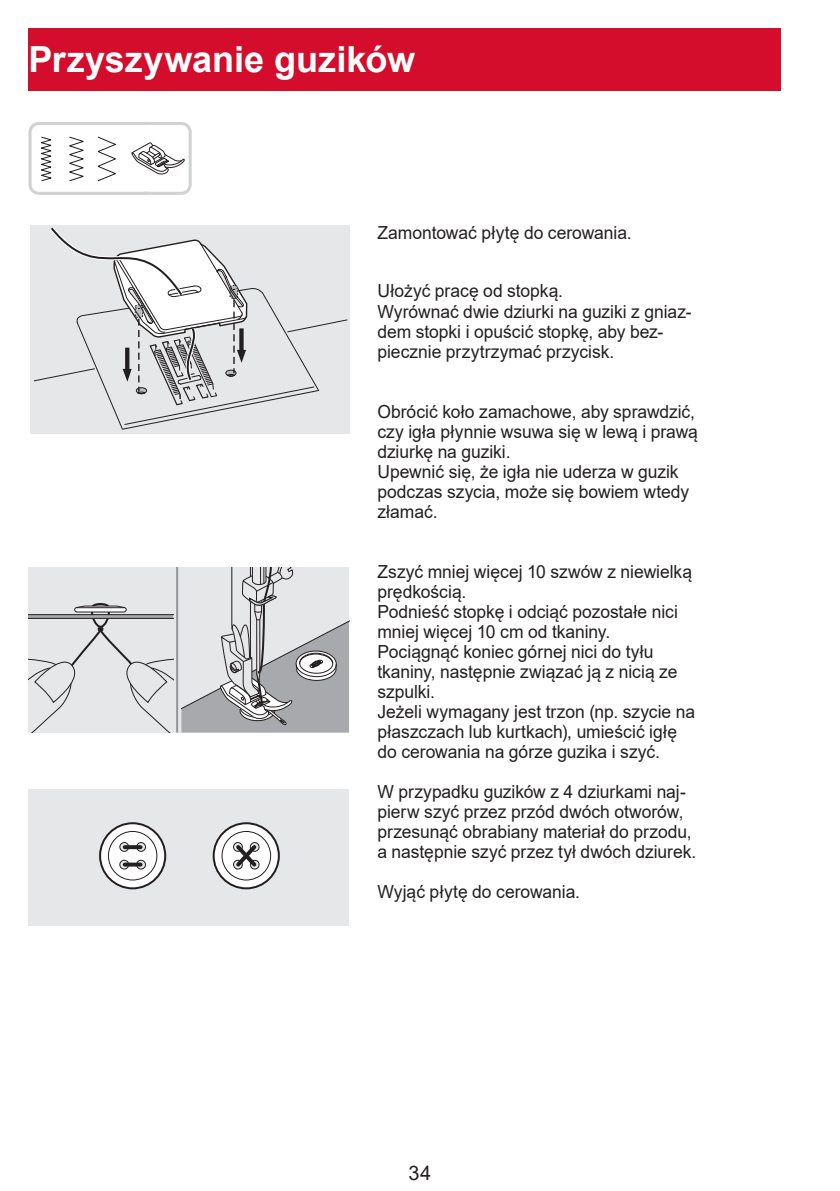
<style>
.page{position:relative;width:840px;height:1191px;background:#fff}
.page>*{position:absolute;margin:0;border:0;box-sizing:border-box;transform-origin:0 0}
.big{font:700 36px "Arial";color:#fff}
.t1{font:20px "Arial";color:#231f20}
.text{font:18px/20px "Arial";color:#231f20}
</style>
<div class="page">
<div style="left:28px;top:28px;width:752px;height:63px;background:#d30d2b"></div>
<svg style="left:28px;top:122px;width:164px;height:73px"></svg>
<div style="left:30px;top:225px;width:319px;height:209px;background:#e6e7e9"></div>
<svg style="left:34px;top:227px;width:314px;height:203px"></svg>
<div style="left:28px;top:567px;width:321px;height:165px;background:#e6e7e9"></div>
<hr style="left:176px;top:567px;width:2px;height:165px;background:#939598">
<svg style="left:28px;top:603px;width:145px;height:129px"></svg>
<svg style="left:181px;top:567px;width:168px;height:165px"></svg>
<div style="left:28px;top:789px;width:321px;height:136px;background:#e6e7e9"></div>
<svg style="left:213px;top:823px;width:66px;height:65px"></svg>
<div style="left:212px;top:822px;width:68px;height:67px;border:2px solid #231f20;border-radius:50%"></div>
<div style="left:222px;top:831px;width:48px;height:49px;background:#fff;border-radius:50%"></div>
<div style="left:221px;top:831px;width:50px;height:49px;border:1px solid #231f20;border-radius:50%"></div>
<svg style="left:233px;top:842px;width:27px;height:28px"></svg>
<svg style="left:100px;top:823px;width:65px;height:65px"></svg>
<div style="left:99px;top:822px;width:67px;height:67px;border:2px solid #231f20;border-radius:50%"></div>
<div style="left:108px;top:831px;width:49px;height:49px;background:#fff;border-radius:50%"></div>
<div style="left:108px;top:831px;width:49px;height:49px;border:1px solid #231f20;border-radius:50%"></div>
<svg style="left:120px;top:842px;width:8px;height:9px"></svg>
<div style="left:119px;top:842px;width:10px;height:10px;border:1px solid #231f20;border-radius:50%"></div>
<svg style="left:137px;top:842px;width:8px;height:9px"></svg>
<div style="left:136px;top:842px;width:10px;height:10px;border:1px solid #231f20;border-radius:50%"></div>
<svg style="left:120px;top:860px;width:8px;height:9px"></svg>
<div style="left:119px;top:859px;width:10px;height:10px;border:1px solid #231f20;border-radius:50%"></div>
<svg style="left:137px;top:860px;width:8px;height:9px"></svg>
<div style="left:136px;top:859px;width:10px;height:10px;border:1px solid #231f20;border-radius:50%"></div>
<svg style="left:125px;top:862px;width:15px;height:4px"></svg>
<svg style="left:125px;top:845px;width:15px;height:4px"></svg>
<p class="big" style="left:28px;top:34px;width:388px">Przyszywanie guzików</p>
<p class="text" style="left:377px;top:223px;width:256px">Zamontować płytę do cerowania.</p>
<p class="text" style="left:377px;top:281px;width:187px">Ułożyć pracę od stopką.</p>
<p class="text" style="left:377px;top:301px;width:315px">Wyrównać dwie dziurki na guziki z gniaz&shy;dem stopki i opuścić stopkę, aby bez&shy;piecznie przytrzymać przycisk.</p>
<p class="text" style="left:377px;top:401px;width:322px">Obrócić koło zamachowe, aby sprawdzić, czy igła płynnie wsuwa się w lewą i prawą dziurkę na guziki.</p>
<p class="text" style="left:377px;top:461px;width:313px">Upewnić się, że igła nie uderza w guzik podczas szycia, może się bowiem wtedy złamać.</p>
<p class="text" style="left:377px;top:561px;width:316px">Zszyć mniej więcej 10 szwów z niewielką prędkością.</p>
<p class="text" style="left:377px;top:601px;width:302px">Podnieść stopkę i odciąć pozostałe nici mniej więcej 10 cm od tkaniny.</p>
<p class="text" style="left:377px;top:641px;width:301px">Pociągnąć koniec górnej nici do tyłu tkaniny, następnie związać ją z nicią ze szpulki.</p>
<p class="text" style="left:377px;top:701px;width:319px">Jeżeli wymagany jest trzon (np. szycie na płaszczach lub kurtkach), umieścić igłę do cerowania na górze guzika i szyć.</p>
<p class="text" style="left:377px;top:781px;width:320px">W przypadku guzików z 4 dziurkami naj&shy;pierw szyć przez przód dwóch otworów, przesunąć obrabiany materiał do przodu, a następnie szyć przez tył dwóch dziurek.</p>
<p class="text" style="left:377px;top:881px;width:204px">Wyjąć płytę do cerowania.</p>
<p class="t1" style="left:408px;top:1159px;width:24px">34</p>
</div>
